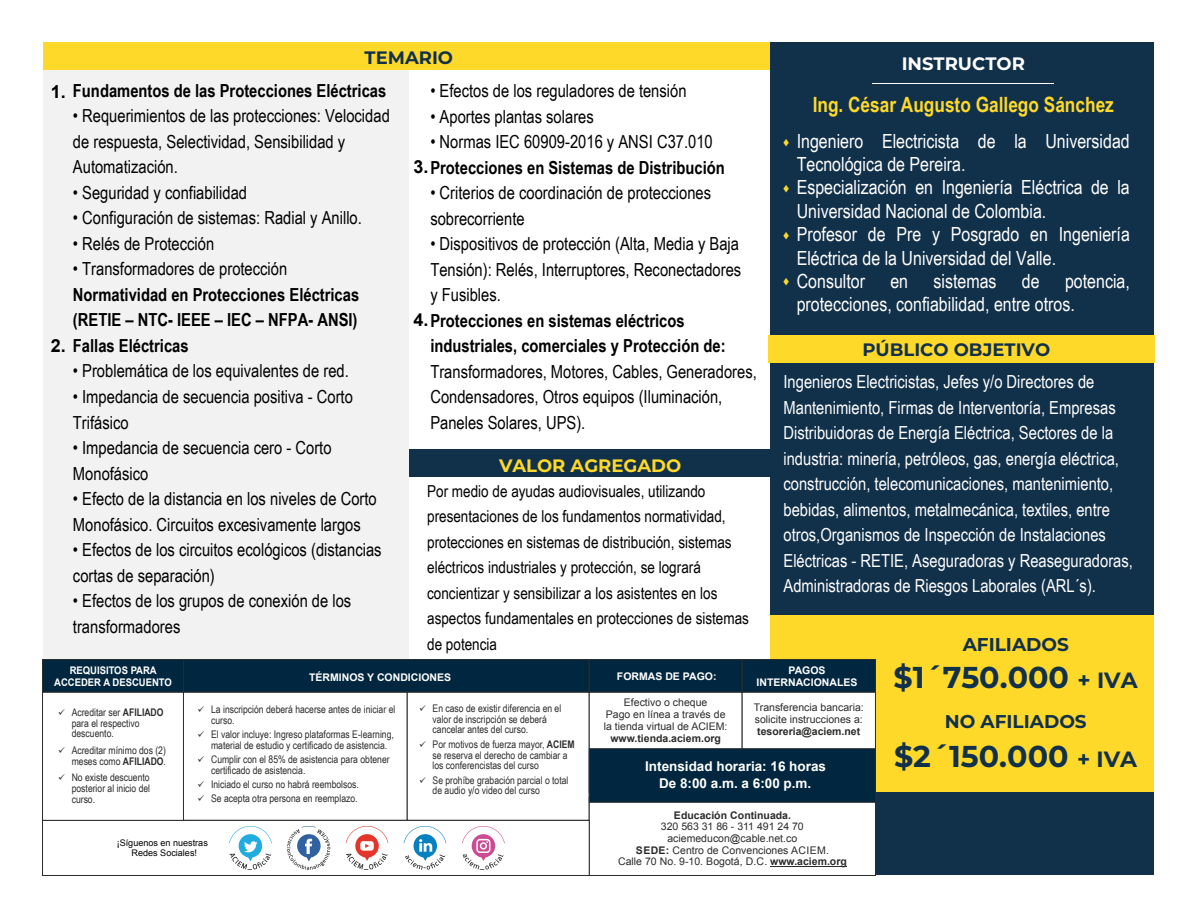
<style>
.page{position:relative;width:1188px;height:918px;background:#fff}
.page>*{position:absolute;margin:0;border:0;box-sizing:border-box;transform-origin:0 0}
.t1{font:700 30.15px "Montserrat";color:#11304a}
.t2{font:700 21px "Arial Narrow";color:#ffd929}
.t3{font:19.5px/23.4px "Arial Narrow";color:#fff}
.t4{font:700 18.45px "Montserrat";color:#11304a}
.t5{font:18px/25.5px "Arial Narrow";color:#000}
.t6{font:18px/25.5px "Arial Narrow";color:#fff}
.t7{font:700 18px/25.5px "Arial Narrow";color:#000}
.t8{font:700 18px "Montserrat";color:#11304a}
.t9{font:700 18px "Montserrat";color:#ffd929}
.t10{font:700 18px "Montserrat";color:#fff}
.t11{font:16.5px/25.5px "Arial Narrow";color:#000}
.t12{font:700 13.5px/16.6px "Arial";color:#fff;text-align:center}
.t13{font:10.5px/10.6px "Arial Narrow";color:#2b2b2a}
.t14{font:10.5px/11.7px "Arial";color:#2b2b2a;text-align:center}
.t15{font:700 10.5px "Arial";color:#2b2b2a}
.t16{font:700 10.5px/11.7px "Arial";color:#fff;text-align:center}
.t17{font:700 10.5px/11.7px "Arial";color:#fff;text-align:center;scale:.9 1}
.t18{font:9px/10.1px "Arial";color:#010101;text-align:center}
.s1{font-family:"Arial"}
.s2{font-weight:400}
.s3{font-weight:700}
.s4{font-size:22.05px}
</style>
<div class="page">
<div style="left:44px;top:43px;width:365px;height:832px;background:#f2f2f2"></div>
<div style="left:44px;top:43px;width:726px;height:27px;background:#ffd929"></div>
<div style="left:770px;top:43px;width:384px;height:832px;background:#11304a"></div>
<hr style="left:873px;top:84px;width:181px;height:1px;background:#fff">
<div style="left:770px;top:615px;width:384px;height:177px;background:#ffd929"></div>
<div style="left:42px;top:659px;width:142px;height:34px;background:#00273f;border:1px solid #2b2b2a"></div>
<div style="left:42px;top:692px;width:146px;height:129px;background:#fff;border:1px solid #2b2b2a"></div>
<div style="left:183px;top:659px;width:407px;height:34px;background:#00273f;border:1px solid #2b2b2a"></div>
<div style="left:183px;top:692px;width:225px;height:129px;background:#fff;border:1px solid #2b2b2a"></div>
<div style="left:407px;top:692px;width:183px;height:129px;background:#fff;border:1px solid #2b2b2a"></div>
<div style="left:589px;top:659px;width:154px;height:34px;background:#00273f;border:1px solid #2b2b2a"></div>
<div style="left:589px;top:692px;width:154px;height:101px;background:#fff;border:1px solid #2b2b2a"></div>
<div style="left:742px;top:659px;width:134px;height:34px;background:#00273f;border:1px solid #2b2b2a"></div>
<div style="left:742px;top:692px;width:134px;height:101px;background:#fff;border:1px solid #2b2b2a"></div>
<div style="left:589px;top:797px;width:287px;height:79px;background:#fff;border:1px solid #2b2b2a"></div>
<div style="left:42px;top:820px;width:548px;height:56px;background:#fff;border:1px solid #2b2b2a"></div>
<div style="left:589px;top:748px;width:287px;height:55px;background:#00273f;border:1px solid #2b2b2a"></div>
<hr style="left:770px;top:866px;width:77px;height:1px;background:#2b2b2a">
<svg style="left:229px;top:826px;width:43px;height:44px"></svg>
<svg style="left:346px;top:826px;width:42px;height:44px"></svg>
<svg style="left:462px;top:826px;width:43px;height:44px"></svg>
<svg style="left:404px;top:826px;width:42px;height:44px"></svg>
<svg style="left:287px;top:826px;width:43px;height:44px"></svg>
<div style="left:768px;top:335px;width:387px;height:28px;background:#ffd929"></div>
<div style="left:409px;top:450px;width:363px;height:27px;background:#11304a"></div>
<p class="t8" style="left:365px;top:45px;width:90px">TEMARIO</p>
<p class="t7" style="left:51px;top:78px;width:337px"><span class="s1">1.</span> Fundamentos de las Protecciones Eléctricas</p>
<p class="t5" style="left:73px;top:103px;width:318px">• Requerimientos de las protecciones: Velocidad de respuesta, Selectividad, Sensibilidad y<br>Automatización.</p>
<p class="t5" style="left:73px;top:179px;width:176px">• Seguridad y confiabilidad</p>
<p class="t5" style="left:73px;top:205px;width:291px">• Configuración de sistemas: Radial y Anillo.</p>
<p class="t5" style="left:73px;top:230px;width:143px">• Relés de Protección</p>
<p class="t5" style="left:73px;top:256px;width:216px">• Transformadores de protección</p>
<p class="t7" style="left:73px;top:282px;width:288px">Normatividad en Protecciones Eléctricas (RETIE – NTC- IEEE – IEC – NFPA- ANSI)</p>
<p class="t7" style="left:51px;top:333px;width:139px"><span class="s1">2.</span> Fallas Eléctricas</p>
<p class="t5" style="left:73px;top:358px;width:277px">• Problemática de los equivalentes de red.</p>
<p class="t5" style="left:73px;top:383px;width:282px">• Impedancia de secuencia positiva - Corto<br>Trifásico</p>
<p class="t5" style="left:73px;top:434px;width:260px">• Impedancia de secuencia cero - Corto<br>Monofásico</p>
<p class="t5" style="left:73px;top:485px;width:305px">• Efecto de la distancia en los niveles de Corto<br>Monofásico. Circuitos excesivamente largos</p>
<p class="t5" style="left:73px;top:536px;width:310px">• Efectos de los circuitos ecológicos (distancias cortas de separación)</p>
<p class="t5" style="left:73px;top:587px;width:280px">• Efectos de los grupos de conexión de los transformadores</p>
<p class="t5" style="left:430px;top:77px;width:258px">• Efectos de los reguladores de tensión</p>
<p class="t5" style="left:430px;top:103px;width:165px">• Aportes plantas solares</p>
<p class="t7" style="left:413px;top:129px;width:313px;text-align:center"><span class="s2">• Normas IEC 60909-2016 y ANSI C37.010<br></span><span class="s1">3.</span>Protecciones en Sistemas de Distribución</p>
<p class="t5" style="left:430px;top:179px;width:282px">• Criterios de coordinación de protecciones sobrecorriente</p>
<p class="t5" style="left:430px;top:230px;width:310px">• Dispositivos de protección (Alta, Media y Baja</p>
<p class="t5" style="left:430px;top:256px;width:312px">Tensión): Relés, Interruptores, Reconectadores</p>
<p class="t5" style="left:430px;top:281px;width:72px">y Fusibles.</p>
<p class="t7" style="left:413px;top:307px;width:273px"><span class="s1">4.</span>Protecciones en sistemas eléctricos</p>
<p class="t7" style="left:430px;top:333px;width:297px">industriales, comerciales y Protección de:</p>
<p class="t5" style="left:430px;top:358px;width:328px">Transformadores, Motores, Cables, Generadores,<br>Condensadores, Otros equipos (Iluminación,<br>Paneles Solares, UPS).</p>
<p class="t9" style="left:499px;top:452px;width:184px">VALOR AGREGADO</p>
<p class="t11" style="left:427px;top:478px;width:323px">Por medio de ayudas audiovisuales, utilizando presentaciones de los fundamentos normatividad, protecciones en sistemas de distribución, sistemas eléctricos industriales y protección, se logrará concientizar y sensibilizar a los asistentes en los aspectos fundamentales en protecciones de sistemas de potencia</p>
<p class="t10" style="left:902px;top:51px;width:125px">INSTRUCTOR</p>
<p class="t2" style="left:813px;top:93px;width:303px">Ing. César Augusto Gallego Sánchez</p>
<p class="t3" style="left:797px;top:128px;width:335px">Ingeniero Electricista de la Universidad Tecnológica de Pereira.<br>Especialización en Ingeniería Eléctrica de la Universidad Nacional de Colombia.<br>Profesor de Pre y Posgrado en Ingeniería Eléctrica de la Universidad del Valle.<br>Consultor</p>
<p class="t3" style="left:797px;top:269px;width:335px;text-indent:268px">potencia, protecciones, confiabilidad, entre otros.</p>
<p class="t3" style="left:890px;top:269px;width:19px">en</p>
<p class="t3" style="left:934px;top:269px;width:65px">sistemas</p>
<p class="t3" style="left:1022px;top:269px;width:19px">de</p>
<p class="t8" style="left:862px;top:337px;width:189px">PÚBLICO OBJETIVO</p>
<p class="t6" style="left:784px;top:369px;width:351px">Ingenieros Electricistas, Jefes y/o Directores de Mantenimiento, Firmas de Interventoría, Empresas Distribuidoras de Energía Eléctrica, Sectores de la industria: minería, petróleos, gas, energía eléctrica, construcción, telecomunicaciones, mantenimiento, bebidas, alimentos, metalmecánica, textiles, entre otros,Organismos de Inspección de Instalaciones Eléctricas - RETIE, Aseguradoras y Reaseguradoras, Administradoras de Riesgos Laborales (ARL´s).</p>
<p class="t4" style="left:963px;top:631px;width:108px">AFILIADOS</p>
<p class="t17" style="left:54px;top:665px;width:132px">REQUISITOS PARA<br>ACCEDER A DESCUENTO</p>
<p class="t16" style="left:309px;top:671px;width:143px">TÉRMINOS Y CONDICIONES</p>
<p class="t16" style="left:617px;top:671px;width:101px">FORMAS DE PAGO:</p>
<p class="t14" style="left:606px;top:696px;width:121px;line-height:12.9px">Efectivo o cheque<br>Pago en línea a través de</p>
<p class="t14" style="left:604px;top:721px;width:125px">la tienda virtual de ACIEM:</p>
<p class="t15" style="left:610px;top:731px;width:112px">www.tienda.aciem.org</p>
<p class="t16" style="left:757px;top:665px;width:102px">PAGOS<br>INTERNACIONALES</p>
<p class="t14" style="left:754px;top:702px;width:111px;text-align:left">Transferencia bancaria: solicite instrucciones a:</p>
<p class="t15" style="left:757px;top:724px;width:105px">tesoreria@aciem.net</p>
<p class="t13" style="left:433px;top:703px;width:130px;text-indent:-14px">✓ En caso de existir diferencia en el valor de inscripción se deberá cancelar antes del curso.</p>
<p class="t13" style="left:433px;top:738px;width:144px;text-indent:-14px">✓ Por motivos de fuerza mayor, <span class="s3">ACIEM </span>se reserva el derecho de cambiar a los conferencistas del curso</p>
<p class="t13" style="left:433px;top:774px;width:137px;text-indent:-14px">✓ Se prohíbe grabación parcial o total de audio y/o video del curso</p>
<p class="t13" style="left:211px;top:704px;width:186px;text-indent:-14px">✓ La inscripción deberá hacerse antes de iniciar el curso.</p>
<p class="t13" style="left:211px;top:729px;width:184px;text-indent:-14px">✓ El valor incluye: Ingreso plataformas E-learning, material de estudio y certificado de asistencia.</p>
<p class="t13" style="left:211px;top:754px;width:180px;text-indent:-14px">✓ Cumplir con el 85% de asistencia para obtener certificado de asistencia.</p>
<p class="t13" style="left:198px;top:779px;width:163px">✓ Iniciado el curso no habrá reembolsos.</p>
<p class="t13" style="left:198px;top:793px;width:161px">✓ Se acepta otra persona en reemplazo.</p>
<p class="t13" style="left:72px;top:707px;width:93px;text-indent:-14px">✓ Acreditar ser <span class="s3">AFILIADO </span>para el respectivo descuento.</p>
<p class="t13" style="left:58px;top:745px;width:109px;text-align:right">✓ Acreditar mínimo dos (2) meses como <span class="s3">AFILIADO</span>.</p>
<p class="t13" style="left:72px;top:772px;width:80px;text-align:justify;text-indent:-14px">✓ No existe descuento posterior al inicio del curso.</p>
<p class="t12" style="left:645px;top:759px;width:182px">Intensidad horaria: 16 horas<br>De 8:00 a.m. a 6:00 p.m.</p>
<p class="t15" style="left:674px;top:808px;width:119px">Educación Continuada.</p>
<p class="t14" style="left:618px;top:821px;width:230px">320 563 31 86 - 311 491 24 70 aciemeducon@cable.net.co<br><span class="s3">SEDE:</span> Centro de Convenciones ACIEM.<br>Calle 70 No. 9-10. Bogotá, D.C. <span class="s3">www.aciem.org</span></p>
<p class="t18" style="left:117px;top:838px;width:93px">¡Síguenos en nuestras<br>Redes Sociales!</p>
<h1 class="t1" style="left:894px;top:655px;width:246px">$1´750.000 <span class="s4">+ IVA</span></h1>
<p class="t4" style="left:945px;top:708px;width:144px">NO AFILIADOS</p>
<h1 class="t1" style="left:894px;top:734px;width:245px">$2´150.000 <span class="s4">+ IVA</span></h1>
</div>
